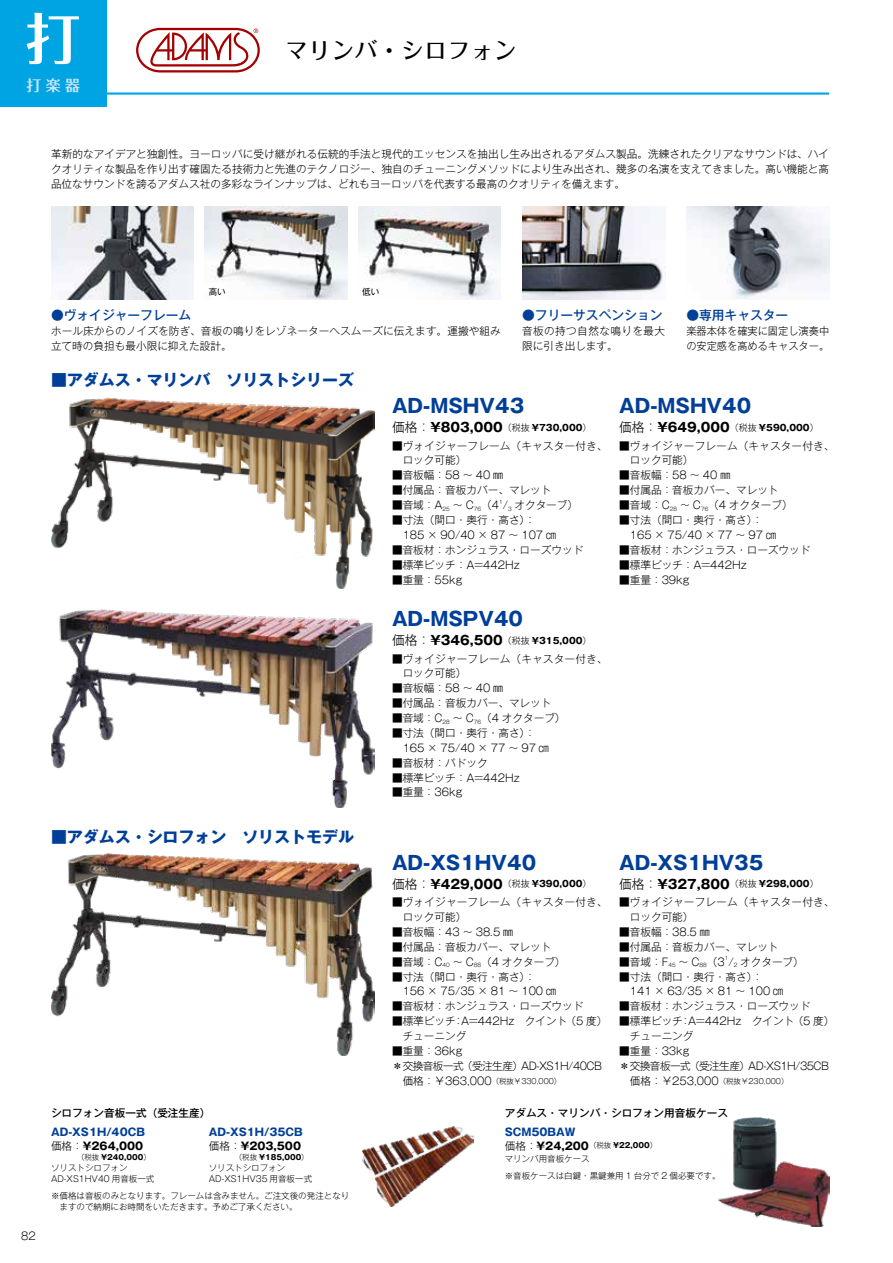
<style>
.page{position:relative;width:893px;height:1263px;background:#fff}
.page>*{position:absolute;margin:0;border:0;box-sizing:border-box;transform-origin:0 0}
.t1{font:700 55.35px "Folk Pro";color:#fff}
.t2{font:500 22.35px "Folk Pro";letter-spacing:.04em;color:#000}
.t3{font:700 19.2px "Gothic MB101 Pr 6 N";color:#003f98}
.t4{font:700 15.9px "Gothic MB101 Pr 6 N";color:#003f98}
.t5{font:700 14.85px "Folk Pro";color:#c9e5f8}
.t6{font:700 12.75px "Gothic MB101 Pr 6 N";color:#000}
.t7{font:500 12.75px "Gothic MB101 Pr 6 N";color:#003f98}
.t8{font:300 10.65px/14.9px "Gothic MB101 Pr 6 N";color:#000}
.t9{font:700 10.65px/13.8px "Gothic MB101 Pr 6 N";color:#003f98}
.t10{font:300 10.65px/14.9px "Gothic MB101 Pr 6 N";letter-spacing:-.05em;color:#000}
.t11{font:500 10.65px "Gothic MB101 Pr 6 N";color:#000}
.t12{font:300 10.65px/14.9px "Gothic MB101 Pr 6 N";color:#000;scale:.96 1}
.t13{font:300 10.65px/14.9px "Gothic MB101 Pr 6 N";letter-spacing:.035em;color:#000}
.t14{font:300 8.55px/10.6px "Gothic MB101 Pr 6 N";color:#000}
.t15{font:8.55px "Gothic MB101 Pr 6 N";color:#000}
.t16{font:300 7.5px "Gothic MB101 Pr 6 N";color:#000}
.t17{font:700 7.5px "Gothic MB101 Pr 6 N";color:#000}
.t18{font:300 5.25px "Gothic MB101 Pr 6 N";color:#000}
.s1{font-weight:300}
.s2{font-weight:300;font-size:9px}
.s3{font-size:9px}
.s4{font-size:10.65px}
.s5{font-weight:300;color:#000}
.s6{color:#000}
.s7{font-weight:300;font-size:7.5px;color:#000}
.s8{font-size:7.5px;color:#000}
</style>
<div class="page">
<hr style="left:106px;top:92px;width:723px;height:3px;background:#00a4e3">
<div style="left:0;top:0;width:106px;height:106px;background:#00a4e3"></div>
<img style="left:51px;top:853px;width:324px;height:202px">
<img style="left:51px;top:397px;width:324px;height:191px">
<img style="left:51px;top:609px;width:324px;height:198px">
<img style="left:51px;top:206px;width:143px;height:94px">
<img style="left:205px;top:206px;width:142px;height:94px">
<img style="left:358px;top:206px;width:143px;height:94px">
<img style="left:522px;top:206px;width:143px;height:94px">
<img style="left:686px;top:206px;width:143px;height:94px">
<img style="left:718px;top:1118px;width:111px;height:108px">
<img style="left:362px;top:1126px;width:111px;height:81px">
<svg style="left:136px;top:28px;width:124px;height:44px"></svg>
<h1 class="t1" style="left:26px;top:-9px;width:57px">打</h1>
<h3 class="t5" style="left:26px;top:72px;width:55px">打楽器</h3>
<h2 class="t2" style="left:285px;top:31px;width:233px">マリンバ・シロフォン</h2>
<p class="t8" style="left:51px;top:146px;width:780px;text-align:justify">革新的なアイデアと独創性。ヨーロッパに受け継がれる伝統的手法と現代的エッセンスを抽出し生み出されるアダムス製品。洗練されたクリアなサウンドは、ハイクオリティな製品を作り出す確固たる技術力と先進のテクノロジー、独自のチューニングメソッドにより生み出され、幾多の名演を支えてきました。高い機能と高品位なサウンドを誇るアダムス社の多彩なラインナップは、どれもヨーロッパを代表する最高のクオリティを備えます。</p>
<p class="t15" style="left:209px;top:284px;width:19px">高い</p>
<p class="t15" style="left:362px;top:284px;width:19px">低い</p>
<p class="t7" style="left:51px;top:304px;width:142px">●ヴォイジャーフレーム</p>
<p class="t8" style="left:51px;top:322px;width:451px">ホール床からのノイズを防ぎ、音板の鳴りをレゾネーターへスムーズに伝えます。運搬や組み立て時の負担も最小限に抑えた設計。</p>
<h3 class="t4" style="left:51px;top:367px;width:304px">■アダムス・マリンバ　ソリストシリーズ</h3>
<p class="t7" style="left:522px;top:304px;width:142px">●フリーサスペンション</p>
<p class="t13" style="left:522px;top:322px;width:144px">音板の持つ自然な鳴りを最大限に引き出します。</p>
<p class="t7" style="left:686px;top:304px;width:104px">●専用キャスター</p>
<p class="t12" style="left:686px;top:322px;width:150px">楽器本体を確実に固定し演奏中の安定感を高めるキャスター。</p>
<h3 class="t4" style="left:51px;top:824px;width:304px">■アダムス・シロフォン　ソリストモデル</h3>
<h3 class="t3" style="left:392px;top:390px;width:134px">AD-MSHV43</h3>
<p class="t6" style="left:392px;top:417px;width:201px"><span class="s1">価格：</span>¥803,000<span class="s2">（税抜</span> <span class="s3">¥730,000</span><span class="s2">）</span></p>
<p class="t8" style="left:403px;top:437px;width:206px;text-indent:-11px">■ヴォイジャーフレーム（キャスター付き、ロック可能）</p>
<p class="t8" style="left:392px;top:467px;width:113px">■音板幅：58 〜 40 ㎜</p>
<p class="t8" style="left:392px;top:482px;width:161px">■付属品：音板カバー、マレット</p>
<p class="t8" style="left:392px;top:497px;width:188px">■音域：A<sub>25</sub> 〜 C<sub>76</sub>（4 /<sub>3</sub> オクターブ）</p>
<p class="t18" style="left:499px;top:497px;width:5px">1</p>
<p class="t8" style="left:403px;top:512px;width:155px;text-indent:-11px">■寸法（間口・奥行・高さ）：<br>185 × 90/40 × 87 〜 107 ㎝</p>
<p class="t8" style="left:392px;top:541px;width:193px">■音板材：ホンジュラス・ローズウッド</p>
<p class="t8" style="left:392px;top:556px;width:129px">■標準ピッチ：A=442Hz</p>
<p class="t8" style="left:392px;top:571px;width:72px">■重量：55kg</p>
<h3 class="t3" style="left:392px;top:603px;width:152px">AD-MSPV40　</h3>
<p class="t6" style="left:392px;top:630px;width:201px"><span class="s1">価格：</span>¥346,500<span class="s2">（税抜</span> <span class="s3">¥315,000</span><span class="s2">）</span></p>
<p class="t8" style="left:403px;top:650px;width:206px;text-indent:-11px">■ヴォイジャーフレーム（キャスター付き、ロック可能）</p>
<p class="t8" style="left:392px;top:680px;width:113px">■音板幅：58 〜 40 ㎜</p>
<p class="t8" style="left:392px;top:695px;width:161px">■付属品：音板カバー、マレット</p>
<p class="t8" style="left:392px;top:710px;width:175px">■音域：C<sub>28</sub> 〜 C<sub>76</sub>（4 オクターブ）</p>
<p class="t8" style="left:403px;top:724px;width:148px;text-indent:-11px">■寸法（間口・奥行・高さ）：<br>165 × 75/40 × 77 〜 97 ㎝</p>
<p class="t8" style="left:392px;top:754px;width:97px">■音板材：パドック</p>
<p class="t8" style="left:392px;top:769px;width:129px">■標準ピッチ：A=442Hz</p>
<p class="t8" style="left:392px;top:784px;width:72px">■重量：36kg</p>
<h3 class="t3" style="left:619px;top:390px;width:153px">AD-MSHV40　</h3>
<p class="t6" style="left:619px;top:417px;width:201px"><span class="s1">価格：</span>¥649,000<span class="s2">（税抜</span> <span class="s3">¥590,000</span><span class="s2">）</span></p>
<p class="t8" style="left:630px;top:437px;width:206px;text-indent:-11px">■ヴォイジャーフレーム（キャスター付き、ロック可能）</p>
<p class="t8" style="left:619px;top:467px;width:113px">■音板幅：58 〜 40 ㎜</p>
<p class="t8" style="left:619px;top:482px;width:161px">■付属品：音板カバー、マレット</p>
<p class="t8" style="left:619px;top:497px;width:175px">■音域：C<sub>28</sub> 〜 C<sub>76</sub>（4 オクターブ）</p>
<p class="t8" style="left:630px;top:512px;width:148px;text-indent:-11px">■寸法（間口・奥行・高さ）：<br>165 × 75/40 × 77 〜 97 ㎝</p>
<p class="t8" style="left:619px;top:541px;width:193px">■音板材：ホンジュラス・ローズウッド</p>
<p class="t8" style="left:619px;top:556px;width:129px">■標準ピッチ：A=442Hz</p>
<p class="t8" style="left:619px;top:571px;width:72px">■重量：39kg</p>
<h3 class="t3" style="left:392px;top:847px;width:165px">AD-XS1HV40　</h3>
<p class="t6" style="left:392px;top:873px;width:201px"><span class="s1">価格：</span>¥429,000<span class="s2">（税抜</span> <span class="s3">¥390,000</span><span class="s2">）</span></p>
<p class="t8" style="left:403px;top:894px;width:206px;text-indent:-11px">■ヴォイジャーフレーム（キャスター付き、ロック可能）</p>
<p class="t8" style="left:392px;top:923px;width:123px">■音板幅：43 ～ 38.5 ㎜</p>
<p class="t8" style="left:392px;top:938px;width:161px">■付属品：音板カバー、マレット</p>
<p class="t8" style="left:392px;top:953px;width:175px">■音域：C<sub>40</sub> 〜 C<sub>88</sub>（4 オクターブ）</p>
<p class="t8" style="left:403px;top:968px;width:155px;text-indent:-11px">■寸法（間口・奥行・高さ）：<br>156 × 75/35 × 81 〜 100 ㎝</p>
<p class="t8" style="left:392px;top:998px;width:203px">■音板材：ホンジュラス・ローズウッド　</p>
<p class="t8" style="left:403px;top:1013px;width:206px;text-indent:-11px">■標準ピッチ：A=442Hz　クイント（5 度）チューニング</p>
<p class="t10" style="left:392px;top:1042px;width:212px">■重量：36kg<br>＊交換音板一式（受注生産）AD-XS1H/40CB</p>
<p class="t16" style="left:403px;top:1074px;width:160px"><span class="s4">価格：￥363,000</span>（税抜￥330,000）</p>
<h3 class="t3" style="left:619px;top:847px;width:165px">AD-XS1HV35　</h3>
<p class="t6" style="left:619px;top:873px;width:201px"><span class="s1">価格：</span>¥327,800<span class="s2">（税抜</span> <span class="s3">¥298,000</span><span class="s2">）</span></p>
<p class="t8" style="left:630px;top:894px;width:206px;text-indent:-11px">■ヴォイジャーフレーム（キャスター付き、ロック可能）</p>
<p class="t8" style="left:619px;top:923px;width:93px">■音板幅：38.5 ㎜</p>
<p class="t8" style="left:619px;top:938px;width:161px">■付属品：音板カバー、マレット</p>
<p class="t8" style="left:619px;top:953px;width:186px">■音域：F<sub>45</sub> 〜 C<sub>88</sub>（3 /<sub>2</sub> オクターブ）</p>
<p class="t18" style="left:725px;top:954px;width:5px">1</p>
<p class="t8" style="left:630px;top:968px;width:155px;text-indent:-11px">■寸法（間口・奥行・高さ）：<br>141 × 63/35 × 81 〜 100 ㎝</p>
<p class="t8" style="left:619px;top:998px;width:193px">■音板材：ホンジュラス・ローズウッド</p>
<p class="t8" style="left:630px;top:1013px;width:206px;text-indent:-11px">■標準ピッチ：A=442Hz　クイント（5 度）チューニング</p>
<p class="t10" style="left:619px;top:1042px;width:212px">■重量：33kg<br>＊交換音板一式（受注生産）AD-XS1H/35CB</p>
<p class="t16" style="left:630px;top:1074px;width:160px"><span class="s4">価格：￥253,000</span>（税抜￥230,000）</p>
<p class="t11" style="left:51px;top:1104px;width:161px">シロフォン音板一式（受注生産）</p>
<p class="t11" style="left:505px;top:1104px;width:225px">アダムス・マリンバ・シロフォン用音板ケース</p>
<p class="t8" style="left:21px;top:1228px;width:16px">82</p>
<p class="t9" style="left:51px;top:1124px;width:96px">AD-XS1H/40CB<span class="s5">価格：</span><span class="s6">¥264,000</span></p>
<p class="t17" style="left:77px;top:1151px;width:75px"><span class="s1">（税抜</span> ¥240,000<span class="s1">）</span></p>
<p class="t14" style="left:51px;top:1162px;width:105px">ソリストシロフォン<br>AD-XS1HV40 用音板一式</p>
<p class="t9" style="left:209px;top:1124px;width:96px">AD-XS1H/35CB<span class="s5">価格：</span><span class="s6">¥203,500</span></p>
<p class="t17" style="left:235px;top:1151px;width:75px"><span class="s1">（税抜</span> ¥185,000<span class="s1">）</span></p>
<p class="t14" style="left:209px;top:1162px;width:105px">ソリストシロフォン<br>AD-XS1HV35 用音板一式</p>
<p class="t14" style="left:60px;top:1190px;width:291px;text-indent:-9px">※価格は音板のみとなります。フレームは含みません。ご注文後の発注となりますので納期にお時間をいただきます。予めご了承ください。</p>
<p class="t9" style="left:505px;top:1124px;width:154px">SCM50BAW<br><span class="s5">価格：</span><span class="s6">¥24,200</span><span class="s7">（税抜</span> <span class="s8">¥22,000</span><span class="s7">）</span></p>
<p class="t14" style="left:505px;top:1152px;width:87px">マリンバ用音板ケース</p>
<p class="t14" style="left:505px;top:1169px;width:217px">※音板ケースは白鍵・黒鍵兼用 1 台分で 2 個必要です。</p>
</div>
